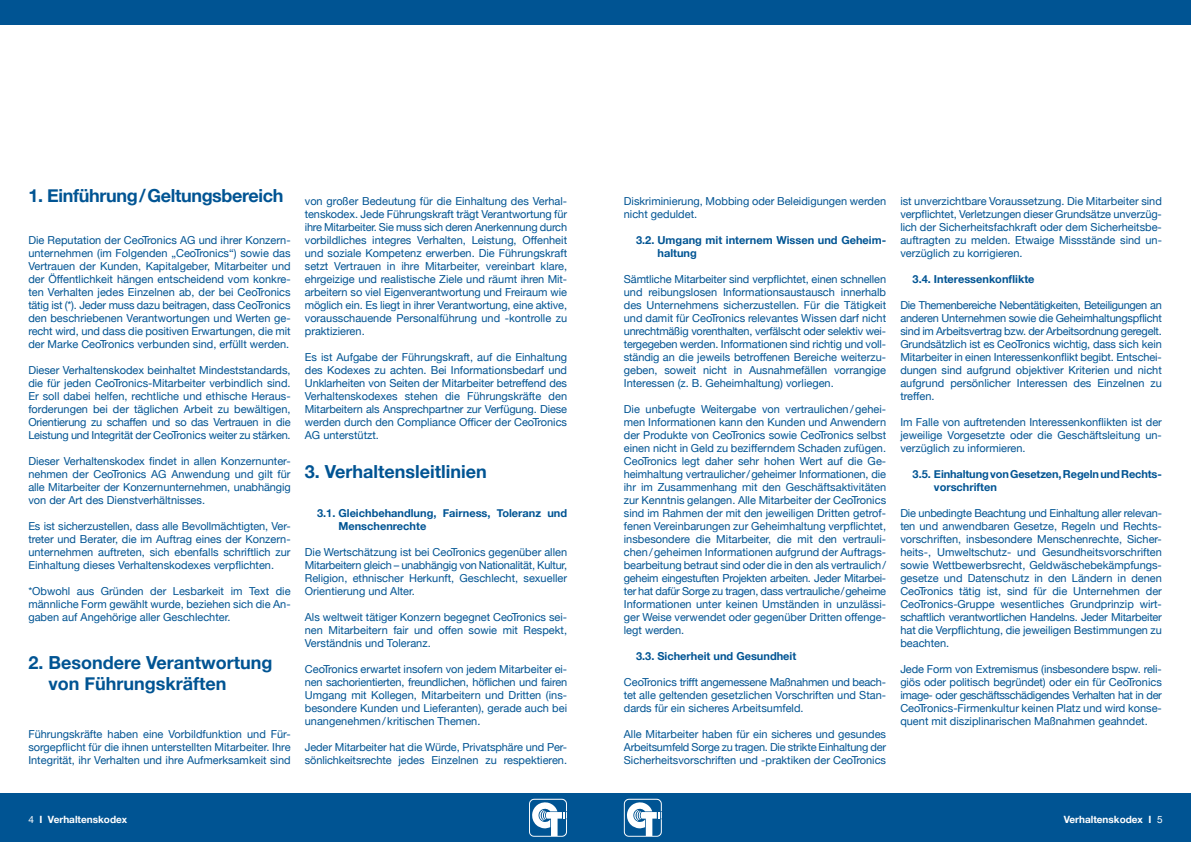
<style>
.page{position:relative;width:1191px;height:842px;background:#fff}
.page>*{position:absolute;margin:0;border:0;box-sizing:border-box;transform-origin:0 0}
.t1{font:700 18px/21.6px "Helvetica Neue";color:#005493}
.t2{font:700 18px "Helvetica Neue";letter-spacing:-.02em;color:#005493}
.t3{font:11px/13px "Helvetica Neue";color:#005493;text-align:justify}
.t4{font:700 11px/13px "Helvetica Neue";color:#005493}
.t5{font:700 10px "Helvetica Neue";color:#fff}
.s1{font-weight:400}
</style>
<div class="page">
<div style="left:0;top:0;width:1191px;height:24px;background:#005493"></div>
<div style="left:0;top:794px;width:1191px;height:48px;background:#005493"></div>
<svg style="left:624px;top:799px;width:38px;height:38px"></svg>
<svg style="left:529px;top:799px;width:38px;height:38px"></svg>
<h1 class="t2" style="left:28px;top:181px;width:257px">1. Einführung/Geltungsbereich</h1>
<p class="t3" style="left:28px;top:234px;width:264px">Die Reputation der CeoTronics AG und ihrer Konzern&shy;unternehmen (im Folgenden „CeoTronics“) sowie das Vertrauen der Kunden, Kapitalgeber, Mitarbeiter und der Öffentlichkeit hängen entscheidend vom konkre&shy;ten Verhalten jedes Einzelnen ab, der bei CeoTronics tätig ist (*). Jeder muss dazu beitragen, dass CeoTronics den beschriebenen Verantwortungen und Werten ge&shy;recht wird, und dass die positiven Erwartungen, die mit der Marke CeoTronics verbunden sind, erfüllt werden.</p>
<p class="t3" style="left:28px;top:364px;width:264px">Dieser Verhaltenskodex beinhaltet Mindeststandards, die für jeden CeoTronics-Mitarbeiter verbindlich sind.<br>Er soll dabei helfen, rechtliche und ethische Heraus&shy;forderungen bei der täglichen Arbeit zu bewältigen, Orientierung zu schaffen und so das Vertrauen in die Leistung und Integrität der CeoTronics weiter zu stärken.</p>
<p class="t3" style="left:28px;top:455px;width:264px">Dieser Verhaltenskodex findet in allen Konzernunter&shy;nehmen der CeoTronics AG Anwendung und gilt für alle Mitarbeiter der Konzernunternehmen, unabhängig von der Art des Dienstverhältnisses.</p>
<p class="t3" style="left:28px;top:520px;width:264px">Es ist sicherzustellen, dass alle Bevollmächtigten, Ver&shy;treter und Berater, die im Auftrag eines der Konzern&shy;unternehmen auftreten, sich ebenfalls schriftlich zur Einhaltung dieses Verhaltenskodexes verpflichten.</p>
<p class="t3" style="left:28px;top:585px;width:264px">*Obwohl aus Gründen der Lesbarkeit im Text die männliche Form gewählt wurde, beziehen sich die An&shy;gaben auf Angehörige aller Geschlechter.</p>
<h1 class="t1" style="left:48px;top:652px;width:226px;text-indent:-20px">2. Besondere Verantwortung von Führungskräften</h1>
<p class="t3" style="left:28px;top:728px;width:264px">Führungskräfte haben eine Vorbildfunktion und Für&shy;sorgepflicht für die ihnen unterstellten Mitarbeiter. Ihre Integrität, ihr Verhalten und ihre Aufmerksamkeit sind</p>
<p class="t3" style="left:305px;top:195px;width:264px">von großer Bedeutung für die Einhaltung des Verhal&shy;tenskodex. Jede Führungskraft trägt Verantwortung für ihre Mitarbeiter. Sie muss sich deren Anerkennung durch vorbildliches integres Verhalten, Leistung, Offenheit und soziale Kompetenz erwerben. Die Führungskraft setzt Vertrauen in ihre Mitarbeiter, vereinbart klare, ehrgeizige und realistische Ziele und räumt ihren Mit&shy;arbeitern so viel Eigenverantwortung und Freiraum wie möglich ein. Es liegt in ihrer Verantwortung, eine aktive, vorausschauende Personalführung und -kontrolle zu praktizieren.</p>
<p class="t3" style="left:305px;top:351px;width:264px">Es ist Aufgabe der Führungskraft, auf die Einhaltung des Kodexes zu achten. Bei Informationsbedarf und Unklarheiten von Seiten der Mitarbeiter betreffend des Verhaltenskodexes stehen die Führungskräfte den Mitarbeitern als Ansprechpartner zur Verfügung. Diese werden durch den Compliance Officer der CeoTronics AG unterstützt.</p>
<h1 class="t1" style="left:305px;top:461px;width:183px">3. Verhaltensleitlinien</h1>
<p class="t4" style="left:338px;top:507px;width:230px;text-indent:-21px">3.1. Gleichbehandlung, Fairness, Toleranz und<br>Menschenrechte</p>
<p class="t3" style="left:305px;top:546px;width:264px">Die Wertschätzung ist bei CeoTronics gegenüber allen Mitarbeitern gleich – unabhängig von Nationalität, Kultur, Religion, ethnischer Herkunft, Geschlecht, sexueller Orientierung und Alter.</p>
<p class="t3" style="left:305px;top:611px;width:264px">Als weltweit tätiger Konzern begegnet CeoTronics sei&shy;nen Mitarbeitern fair und offen sowie mit Respekt, Verständnis und Toleranz.</p>
<p class="t3" style="left:305px;top:663px;width:264px">CeoTronics erwartet insofern von jedem Mitarbeiter ei&shy;nen sachorientierten, freundlichen, höflichen und fairen Umgang mit Kollegen, Mitarbeitern und Dritten (ins&shy;besondere Kunden und Lieferanten), gerade auch bei unangenehmen/kritischen Themen.</p>
<p class="t3" style="left:305px;top:741px;width:264px">Jeder Mitarbeiter hat die Würde, Privatsphäre und Per&shy;sönlichkeitsrechte jedes Einzelnen zu respektieren.</p>
<p class="t3" style="left:624px;top:195px;width:264px">Diskriminierung, Mobbing oder Beleidigungen werden nicht geduldet.</p>
<p class="t4" style="left:657px;top:234px;width:230px;text-indent:-21px">3.2. Umgang mit internem Wissen und Geheim&shy;haltung</p>
<p class="t3" style="left:624px;top:273px;width:264px">Sämtliche Mitarbeiter sind verpflichtet, einen schnellen und reibungslosen Informationsaustausch innerhalb des Unternehmens sicherzustellen. Für die Tätigkeit und damit für CeoTronics relevantes Wissen darf nicht unrechtmäßig vorenthalten, verfälscht oder selektiv wei&shy;tergegeben werden. Informationen sind richtig und voll&shy;ständig an die jeweils betroffenen Bereiche weiterzu&shy;geben, soweit nicht in Ausnahmefällen vorrangige Interessen (z. B. Geheimhaltung) vorliegen.</p>
<p class="t3" style="left:624px;top:403px;width:264px">Die unbefugte Weitergabe von vertraulichen/gehei&shy;men Informationen kann den Kunden und Anwendern der Produkte von CeoTronics sowie CeoTronics selbst einen nicht in Geld zu bezifferndem Schaden zufügen.<br>CeoTronics legt daher sehr hohen Wert auf die Ge&shy;heimhaltung vertraulicher/geheimer Informationen, die ihr im Zusammenhang mit den Geschäftsaktivitäten zur Kenntnis gelangen. Alle Mitarbeiter der CeoTronics sind im Rahmen der mit den jeweiligen Dritten getrof&shy;fenen Vereinbarungen zur Geheimhaltung verpflichtet, insbesondere die Mitarbeiter, die mit den vertrauli&shy;chen/geheimen Informationen aufgrund der Auftrags&shy;bearbeitung betraut sind oder die in den als vertraulich/ geheim eingestuften Projekten arbeiten. Jeder Mitarbei&shy;ter hat dafür Sorge zu tragen, dass vertrauliche/geheime Informationen unter keinen Umständen in unzulässi&shy;ger Weise verwendet oder gegenüber Dritten offenge&shy;legt werden.</p>
<p class="t4" style="left:636px;top:650px;width:162px">3.3. Sicherheit und Gesundheit</p>
<p class="t3" style="left:624px;top:676px;width:264px">CeoTronics trifft angemessene Maßnahmen und beach&shy;tet alle geltenden gesetzlichen Vorschriften und Stan&shy;dards für ein sicheres Arbeitsumfeld.</p>
<p class="t3" style="left:624px;top:728px;width:264px">Alle Mitarbeiter haben für ein sicheres und gesundes Arbeitsumfeld Sorge zu tragen. Die strikte Einhaltung der Sicherheitsvorschriften und -praktiken der CeoTronics</p>
<p class="t3" style="left:900px;top:195px;width:263px">ist unverzichtbare Voraussetzung. Die Mitarbeiter sind verpflichtet, Verletzungen dieser Grundsätze unverzüg&shy;lich der Sicherheitsfachkraft oder dem Sicherheitsbe&shy;auftragten zu melden. Etwaige Missstände sind un&shy;verzüglich zu korrigieren.</p>
<p class="t4" style="left:912px;top:273px;width:124px">3.4. Interessenkonflikte</p>
<p class="t3" style="left:900px;top:299px;width:263px">Die Themenbereiche Nebentätigkeiten, Beteiligungen an anderen Unternehmen sowie die Geheimhaltungspflicht sind im Arbeitsvertrag bzw. der Arbeitsordnung geregelt.<br>Grundsätzlich ist es CeoTronics wichtig, dass sich kein Mitarbeiter in einen Interessenkonflikt begibt. Entschei&shy;dungen sind aufgrund objektiver Kriterien und nicht aufgrund persönlicher Interessen des Einzelnen zu treffen.</p>
<p class="t3" style="left:900px;top:416px;width:263px">Im Falle von auftretenden Interessenkonflikten ist der jeweilige Vorgesetzte oder die Geschäftsleitung un&shy;verzüglich zu informieren.</p>
<p class="t4" style="left:934px;top:468px;width:229px;text-indent:-21px">3.5. Einhaltung von Gesetzen, Regeln und Rechts&shy;vorschriften</p>
<p class="t3" style="left:900px;top:507px;width:263px">Die unbedingte Beachtung und Einhaltung aller relevan&shy;ten und anwendbaren Gesetze, Regeln und Rechts&shy;vorschriften, insbesondere Menschenrechte, Sicher&shy;heits-, Umweltschutz- und Gesundheitsvorschriften sowie Wettbewerbsrecht, Geldwäschebekämpfungs&shy;gesetze und Datenschutz in den Ländern in denen CeoTronics tätig ist, sind für die Unternehmen der CeoTronics-Gruppe wesentliches Grundprinzip wirt&shy;schaftlich verantwortlichen Handelns. Jeder Mitarbeiter hat die Verpflichtung, die jeweiligen Bestimmungen zu beachten.</p>
<p class="t3" style="left:900px;top:663px;width:263px">Jede Form von Extremismus (insbesondere bspw. reli&shy;giös oder politisch begründet) oder ein für CeoTronics image- oder geschäftsschädigendes Verhalten hat in der CeoTronics-Firmenkultur keinen Platz und wird konse&shy;quent mit disziplinarischen Maßnahmen geahndet.</p>
<p class="t5" style="left:28px;top:811px;width:100px"><span class="s1">4</span> I Verhaltenskodex</p>
<p class="t5" style="left:1063px;top:811px;width:100px">Verhaltenskodex I <span class="s1">5</span></p>
</div>
